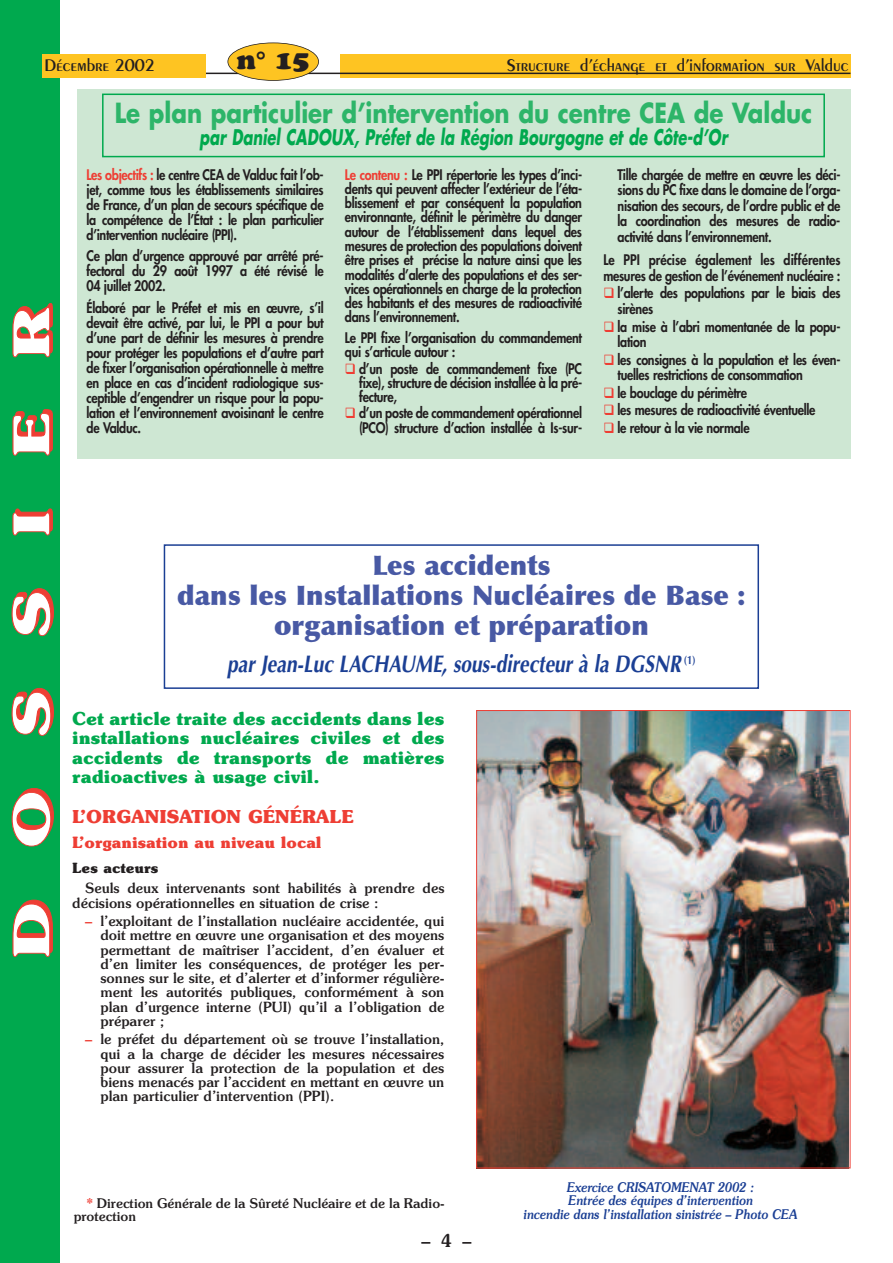
<style>
.page{position:relative;width:893px;height:1263px;background:#fff}
.page>*{position:absolute;margin:0;border:0;box-sizing:border-box;transform-origin:0 0}
.t1{font:700 51px "Souvenir IT Cby BT";letter-spacing:.8em;color:#fff;scale:1.3 1}
.t2{font:900 27px/30px "Optima";color:#4859a4;text-align:center}
.t3{font:700 27px "Futura";color:#2db569;scale:.85 1}
.t4{font:900 27px "Cooper";color:#231f20}
.t5{font:italic 700 24px "Optima";color:#1b3f94;scale:.8 1}
.t6{font:italic 700 21px "Futura";color:#00a94e;scale:.7 1}
.t7{font:700 18px/19.5px "Souvenir IT Cby BT";color:#00a94e;text-align:justify}
.t8{font:600 18px "Peignot";color:#231f20}
.t9{font:700 18px "Souvenir IT Cby BT";color:#ee3e34}
.t10{font:500 18px "Souvenir IT Cby BT";color:#231f20}
.t11{font:700 15.75px "Souvenir IT Cby BT";color:#ee3e34}
.t12{font:800 14.25px/15px "Futura";letter-spacing:-.025em;color:#231f20;text-align:justify;scale:.88 1}
.t13{font:500 14.25px/14.2px "Souvenir IT Cby BT";color:#231f20;text-align:justify}
.t14{font:700 14.25px "Souvenir IT Cby BT";color:#231f20}
.t15{font:italic 500 13.5px/13.5px "Souvenir IT Cby BT";color:#1b3f94;text-align:center;scale:.9 1}
.t16{font:500 13.5px/13.5px "Souvenir IT Cby BT";color:#231f20}
.s1{color:#ee3e34}
</style>
<div class="page">
<div style="left:77px;top:89px;width:773px;height:370px;background:#cee7d3"></div>
<div style="left:102px;top:94px;width:723px;height:63px;border:2px solid #00a94e"></div>
<div style="left:164px;top:544px;width:595px;height:145px;border:2px solid #1b3f94"></div>
<img style="left:478px;top:712px;width:370px;height:454px">
<div style="left:0;top:0;width:60px;height:1263px;background:#00a94e"></div>
<div style="left:340px;top:54px;width:510px;height:24px;background:#fec422"></div>
<hr style="left:43px;top:73px;width:807px;height:1px;background:#231f20">
<div style="left:228px;top:43px;width:91px;height:37px;background:#fec422;border-radius:50%"></div>
<div style="left:227px;top:43px;width:92px;height:38px;border:2px solid #231f20;border-radius:50%"></div>
<div style="left:43px;top:54px;width:163px;height:24px;background:#fec422"></div>
<p class="t8" style="left:45px;top:58px;width:112px">Décembre 2002</p>
<h2 class="t4" style="left:237px;top:44px;width:74px">n° 15</h2>
<p class="t8" style="left:506px;top:58px;width:343px">Structure d’échange et d’information sur Valduc</p>
<h1 class="t1" style="left:13px;top:959px;width:503px;rotate:-90deg">DOSSIER</h1>
<h2 class="t3" style="left:115px;top:100px;width:822px">Le plan particulier d’intervention du centre CEA de Valduc</h2>
<h3 class="t6" style="left:199px;top:128px;width:756px">par Daniel CADOUX, Préfet de la Région Bourgogne et de Côte-d’Or</h3>
<p class="t12" style="left:87px;top:168px;width:271px"><span class="s1">Les objectifs :</span> le centre CEA de Valduc fait l’ob&shy;jet, comme tous les établissements similaires de France, d’un plan de secours spécifique de la compétence de l’État : le plan particulier d’intervention nucléaire (PPI).</p>
<p class="t12" style="left:87px;top:249px;width:271px">Ce plan d’urgence approuvé par arrêté pré&shy;fectoral du 29 août 1997 a été révisé le 04 juillet 2002.</p>
<p class="t12" style="left:87px;top:301px;width:271px">Élaboré par le Préfet et mis en œuvre, s’il devait être activé, par lui, le PPI a pour but d’une part de définir les mesures à prendre pour protéger les populations et d’autre part de fixer l’organisation opérationnelle à mettre en place en cas d’incident radiologique sus&shy;ceptible d’engendrer un risque pour la popu&shy;lation et l’environnement avoisinant le centre de Valduc.</p>
<p class="t12" style="left:345px;top:168px;width:271px;line-height:14.2px"><span class="s1">Le contenu :</span> Le PPI répertorie les types d’inci&shy;dents qui peuvent affecter l’extérieur de l’éta&shy;blissement et par conséquent la population environnante, définit le périmètre du danger autour de l’établissement dans lequel des mesures de protection des populations doivent être prises et précise la nature ainsi que les modalités d’alerte des populations et des ser&shy;vices opérationnels en charge de la protection des habitants et des mesures de radioactivité dans l’environnement.</p>
<p class="t12" style="left:345px;top:332px;width:271px;line-height:14.2px">Le PPI fixe l’organisation du commandement qui s’articule autour :</p>
<p class="t12" style="left:359px;top:362px;width:255px;line-height:14.2px;text-indent:-14px"><span class="s1">❑</span> d’un poste de commandement fixe (PC fixe), structure de décision installée à la pré&shy;fecture,</p>
<p class="t12" style="left:345px;top:407px;width:271px;line-height:14.2px;text-align:right"><span class="s1">❑</span> d’un poste de commandement opérationnel (PCO) structure d’action installée à Is-sur-</p>
<p class="t12" style="left:618px;top:168px;width:255px;line-height:15.5px">Tille chargée de mettre en œuvre les déci&shy;sions du PC fixe dans le domaine de l’orga&shy;nisation des secours, de l’ordre public et de la coordination des mesures de radio&shy;activité dans l’environnement.</p>
<p class="t12" style="left:603px;top:254px;width:271px;line-height:15.5px">Le PPI précise également les différentes mesures de gestion de l’événement nucléaire :</p>
<p class="t12" style="left:618px;top:287px;width:255px;line-height:15.5px;text-indent:-14px"><span class="s1">❑</span> l’alerte des populations par le biais des sirènes</p>
<p class="t12" style="left:618px;top:320px;width:255px;line-height:15.5px;text-indent:-14px"><span class="s1">❑</span> la mise à l’abri momentanée de la popu&shy;lation</p>
<p class="t12" style="left:618px;top:353px;width:255px;line-height:15.5px;text-indent:-14px"><span class="s1">❑</span> les consignes à la population et les éven&shy;tuelles restrictions de consommation</p>
<p class="t12" style="left:603px;top:386px;width:165px"><span class="s1">❑</span> le bouclage du périmètre</p>
<p class="t12" style="left:603px;top:403px;width:243px"><span class="s1">❑</span> les mesures de radioactivité éventuelle</p>
<p class="t12" style="left:603px;top:421px;width:168px"><span class="s1">❑</span> le retour à la vie normale</p>
<h2 class="t2" style="left:177px;top:553px;width:570px">Les accidents<br>dans les Installations Nucléaires de Base : organisation et préparation</h2>
<h3 class="t5" style="left:227px;top:654px;width:587px">par Jean-Luc LACHAUME, sous-directeur à la DGSNR <sup>(1)</sup></h3>
<p class="t7" style="left:72px;top:710px;width:374px">Cet article traite des accidents dans les installations nucléaires civiles et des accidents de transports de matières radioactives à usage civil.</p>
<p class="t9" style="left:72px;top:810px;width:283px">L’ORGANISATION GÉNÉRALE</p>
<p class="t11" style="left:72px;top:836px;width:251px">L’organisation au niveau local</p>
<p class="t14" style="left:72px;top:862px;width:88px">Les acteurs</p>
<p class="t13" style="left:72px;top:882px;width:374px;text-indent:13px">Seuls deux intervenants sont habilités à prendre des décisions opérationnelles en situation de crise :</p>
<p class="t13" style="left:100px;top:915px;width:346px;text-indent:-15px"><span class="s1">–</span> l’exploitant de l’installation nucléaire accidentée, qui doit mettre en œuvre une organisation et des moyens permettant de maîtriser l’accident, d’en évaluer et d’en limiter les conséquences, de protéger les per&shy;sonnes sur le site, et d’alerter et d’informer régulière&shy;ment les autorités publiques, conformément à son plan d’urgence interne (PUI) qu’il a l’obligation de préparer ;</p>
<p class="t13" style="left:100px;top:1033px;width:346px;text-indent:-15px"><span class="s1">–</span> le préfet du département où se trouve l’installation, qui a la charge de décider les mesures nécessaires pour assurer la protection de la population et des biens menacés par l’accident en mettant en œuvre un plan particulier d’intervention (PPI).</p>
<p class="t16" style="left:74px;top:1197px;width:372px;text-indent:13px"><span class="s1">*</span> Direction Générale de la Sûreté Nucléaire et de la Radio&shy;protection</p>
<p class="t10" style="left:422px;top:1234px;width:51px">–4–</p>
<p class="t15" style="left:524px;top:1181px;width:306px">Exercice CRISATOMENAT 2002 :<br>Entrée des équipes d’intervention<br>incendie dans l’installation sinistrée – Photo CEA</p>
</div>
